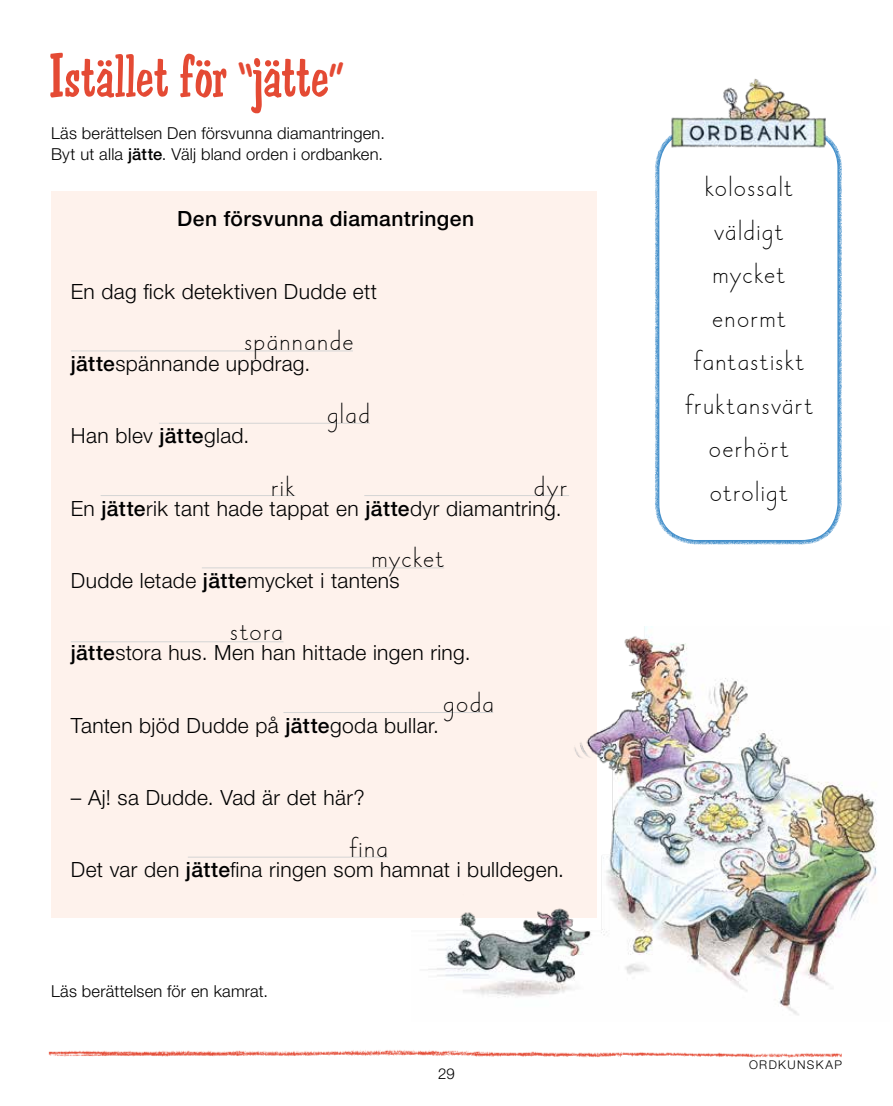
<style>
.page{position:relative;width:893px;height:1106px;background:#fff}
.page>*{position:absolute;margin:0;border:0;box-sizing:border-box;transform-origin:0 0}
.t1{font:60px "Don Semiformal";letter-spacing:-.005em;color:#e44a34}
.t2{font:39px/43.5px "Majema Skol";letter-spacing:.015em;color:#000;text-align:center}
.t3{font:300 21px "Helvetica Neue LT Std";letter-spacing:.015em;color:#000}
.t4{font:500 21px "Helvetica Neue LT Std";letter-spacing:.02em;color:#000}
.t5{font:300 16.5px/21px "Helvetica Neue LT Std";letter-spacing:.01em;color:#000}
.t6{font:300 15px "Helvetica Neue LT Std";color:#000}
.t7{font:300 12px "Helvetica Neue LT Std";letter-spacing:.115em;color:#000}
.s1{font-size:45px}
.s2{font-weight:500}
</style>
<div class="page">
<img style="left:48px;top:1050px;width:794px;height:8px">
<div style="left:51px;top:191px;width:546px;height:726px;background:#fef2ec"></div>
<img style="left:411px;top:626px;width:466px;height:389px">
<hr style="left:71px;top:350px;width:282px;height:1px;background:#d4d4d4">
<hr style="left:159px;top:423px;width:211px;height:1px;background:#d4d4d4">
<hr style="left:101px;top:495px;width:195px;height:1px;background:#d4d4d4">
<hr style="left:364px;top:495px;width:205px;height:1px;background:#d4d4d4">
<hr style="left:202px;top:567px;width:242px;height:1px;background:#d4d4d4">
<hr style="left:71px;top:641px;width:212px;height:1px;background:#d4d4d4">
<hr style="left:283px;top:712px;width:210px;height:1px;background:#d4d4d4">
<hr style="left:188px;top:856px;width:200px;height:1px;background:#d4d4d4">
<div style="left:655px;top:128px;width:187px;height:416px;border:4px solid #418eca;border-radius:38px"></div>
<img style="left:671px;top:78px;width:154px;height:70px">
<h1 class="t1" style="left:51px;top:41px;width:295px">Istället för <span class="s1">“</span>jätte<span class="s1">”</span></h1>
<p class="t5" style="left:51px;top:123px;width:335px">Läs berättelsen Den försvunna diamantringen.<br>Byt ut alla <span class="s2">jätte</span>. Välj bland orden i ordbanken.</p>
<p class="t4" style="left:177px;top:206px;width:298px">Den försvunna diamantringen</p>
<p class="t3" style="left:71px;top:278px;width:308px">En dag fick detektiven Dudde ett</p>
<h2 class="t2" style="left:244px;top:320px;width:112px">spännande</h2>
<p class="t3" style="left:71px;top:351px;width:241px"><span class="s2">jätte</span>spännande uppdrag.</p>
<p class="t3" style="left:71px;top:423px;width:180px">Han blev <span class="s2">jätte</span>glad.</p>
<h2 class="t2" style="left:327px;top:393px;width:45px">glad</h2>
<h2 class="t2" style="left:271px;top:466px;width:26px">rik</h2>
<h2 class="t2" style="left:534px;top:466px;width:36px">dyr</h2>
<p class="t3" style="left:71px;top:495px;width:492px">En <span class="s2">jätte</span>rik tant hade tappat en <span class="s2">jätte</span>dyr diamantring.</p>
<h2 class="t2" style="left:371px;top:537px;width:75px">mycket</h2>
<p class="t3" style="left:71px;top:568px;width:330px">Dudde letade <span class="s2">jätte</span>mycket i tantens</p>
<h2 class="t2" style="left:230px;top:611px;width:55px">stora</h2>
<p class="t3" style="left:71px;top:640px;width:401px"><span class="s2">jätte</span>stora hus. Men han hittade ingen ring.</p>
<h2 class="t2" style="left:443px;top:683px;width:53px">goda</h2>
<p class="t3" style="left:71px;top:712px;width:370px">Tanten bjöd Dudde på <span class="s2">jätte</span>goda bullar.</p>
<p class="t3" style="left:71px;top:784px;width:295px">– Aj! sa Dudde. Vad är det här?</p>
<h2 class="t2" style="left:349px;top:828px;width:41px">fina</h2>
<p class="t3" style="left:71px;top:857px;width:495px">Det var den <span class="s2">jätte</span>fina ringen som hamnat i bulldegen.</p>
<p class="t5" style="left:51px;top:980px;width:219px">Läs berättelsen för en kamrat.</p>
<p class="t6" style="left:438px;top:1065px;width:18px">29</p>
<h2 class="t2" style="left:684px;top:167px;width:131px">kolossalt väldigt mycket enormt fantastiskt fruktansvärt oerhört otroligt</h2>
<p class="t7" style="left:749px;top:1057px;width:94px">ORDKUNSKAP</p>
</div>
